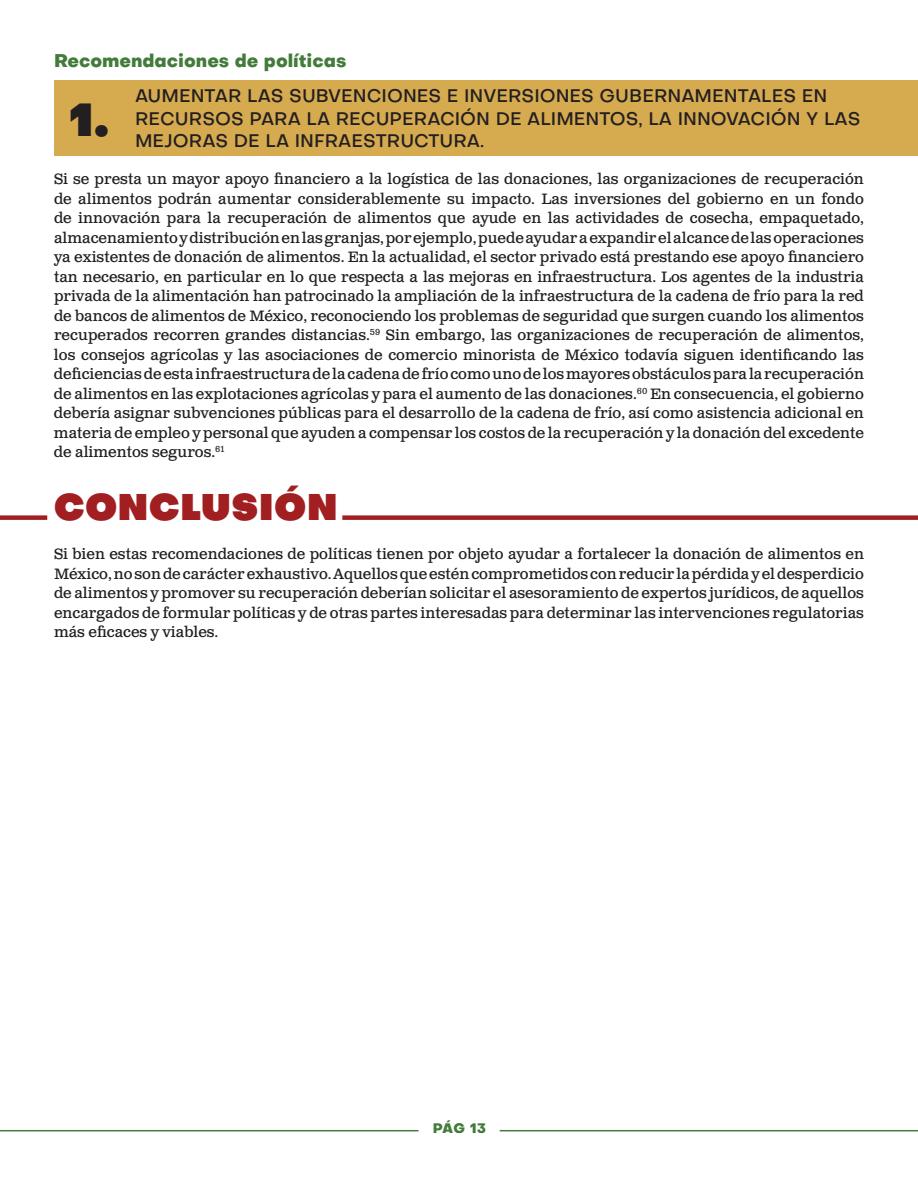
<style>
.page{position:relative;width:918px;height:1188px;background:#fff}
.page>*{position:absolute;margin:0;border:0;box-sizing:border-box;transform-origin:0 0}
.t1{font:45px "Objectivity Super";color:#231f20}
.t2{font:36px "Objectivity Super";letter-spacing:.025em;color:#a11e21}
.t3{font:500 18px/22.5px "Objectivity";color:#231f20}
.t4{font:800 18px "Objectivity";color:#427b3a}
.t5{font:15px/19.5px "Clarendon Text Pro";color:#231f20;text-align:justify}
.t6{font:800 13.5px "Objectivity";color:#427b3a}
</style>
<div class="page">
<div style="left:54px;top:81px;width:864px;height:75px;background:#d6ab50"></div>
<div style="left:342px;top:515px;width:576px;height:5px;background:#a11e21"></div>
<div style="left:0;top:515px;width:47px;height:5px;background:#a11e21"></div>
<hr style="left:0;top:1130px;width:418px;height:1px;background:#427b3a">
<hr style="left:500px;top:1130px;width:418px;height:1px;background:#427b3a">
<p class="t4" style="left:54px;top:47px;width:294px">Recomendaciones de políticas</p>
<h1 class="t1" style="left:70px;top:83px;width:41px">1.</h1>
<p class="t3" style="left:135px;top:85px;width:727px">AUMENTAR LAS SUBVENCIONES E INVERSIONES GUBERNAMENTALES EN<br>RECURSOS PARA LA RECUPERACIÓN DE ALIMENTOS, LA INNOVACIÓN Y LAS</p>
<p class="t3" style="left:135px;top:130px;width:351px">MEJORAS DE LA INFRAESTRUCTURA.</p>
<p class="t5" style="left:54px;top:170px;width:812px">Si se presta un mayor apoyo financiero a la logística de las donaciones, las organizaciones de recuperación de alimentos podrán aumentar considerablemente su impacto. Las inversiones del gobierno en un fondo de innovación para la recuperación de alimentos que ayude en las actividades de cosecha, empaquetado, almacenamiento y distribución en las granjas, por ejemplo, puede ayudar a expandir el alcance de las operaciones ya existentes de donación de alimentos. En la actualidad, el sector privado está prestando ese apoyo financiero tan necesario, en particular en lo que respecta a las mejoras en infraestructura. Los agentes de la industria privada de la alimentación han patrocinado la ampliación de la infraestructura de la cadena de frío para la red de bancos de alimentos de México, reconociendo los problemas de seguridad que surgen cuando los alimentos recuperados recorren grandes distancias.<sup>59</sup> Sin embargo, las organizaciones de recuperación de alimentos, los consejos agrícolas y las asociaciones de comercio minorista de México todavía siguen identificando las deficiencias de esta infraestructura de la cadena de frío como uno de los mayores obstáculos para la recuperación de alimentos en las explotaciones agrícolas y para el aumento de las donaciones.<sup>60</sup> En consecuencia, el gobierno debería asignar subvenciones públicas para el desarrollo de la cadena de frío, así como asistencia adicional en materia de empleo y personal que ayuden a compensar los costos de la recuperación y la donación del excedente de alimentos seguros.<sup>61</sup></p>
<h2 class="t2" style="left:54px;top:478px;width:285px">CONCLUSIÓN</h2>
<p class="t5" style="left:54px;top:545px;width:812px">Si bien estas recomendaciones de políticas tienen por objeto ayudar a fortalecer la donación de alimentos en México, no son de carácter exhaustivo. Aquellos que estén comprometidos con reducir la pérdida y el desperdicio de alimentos y promover su recuperación deberían solicitar el asesoramiento de expertos jurídicos, de aquellos encargados de formular políticas y de otras partes interesadas para determinar las intervenciones regulatorias más eficaces y viables.</p>
<p class="t6" style="left:433px;top:1118px;width:55px">PÁG 13</p>
</div>
